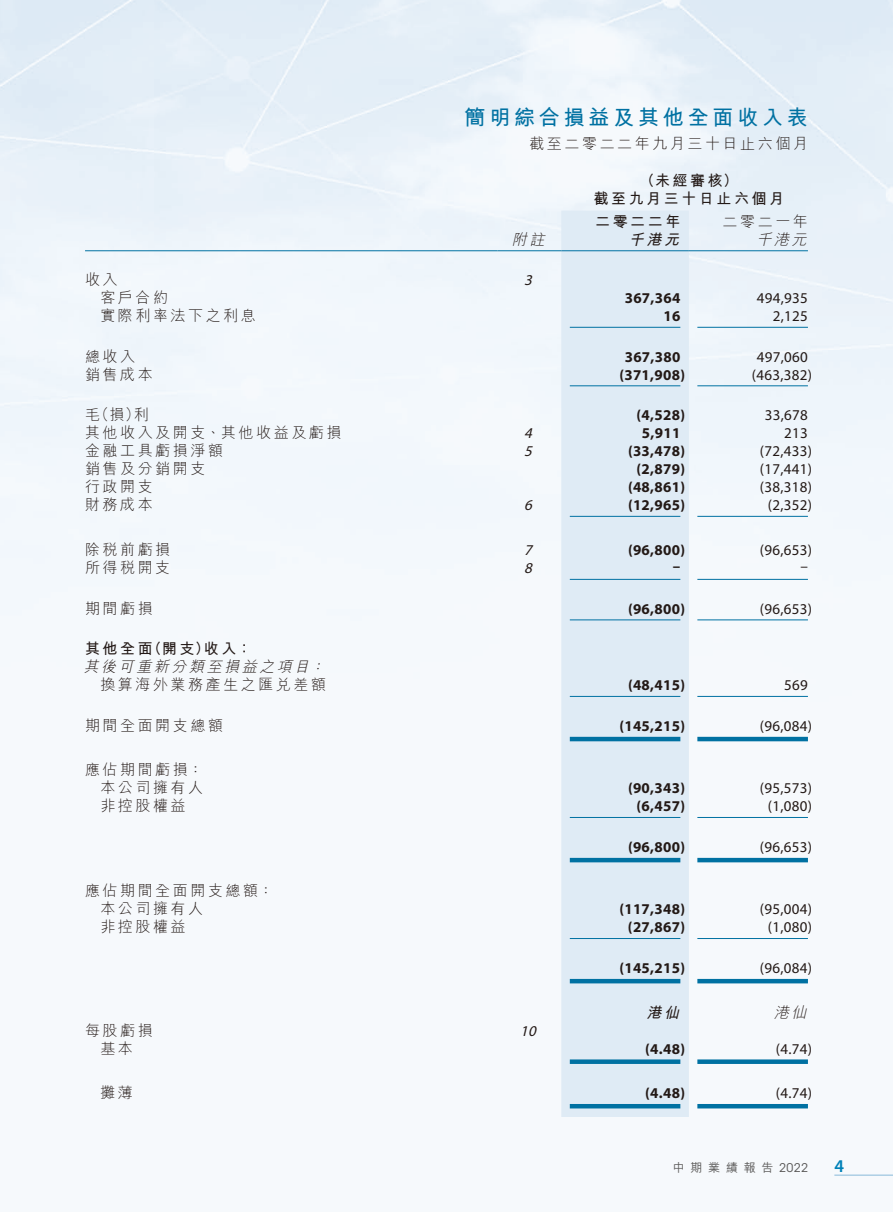
<style>
.page{position:relative;width:893px;height:1212px;background:#fff}
.page>*{position:absolute;margin:0;border:0;box-sizing:border-box;transform-origin:0 0}
.t1{font:700 21px "M Hei HK";letter-spacing:.18em;color:#0071a2}
.t2{font:600 18px "Myriad Pro";color:#0081b8}
.t3{font:300 15px "M Hei HK";letter-spacing:.17em;color:#231916}
.t4{font:700 15px "Myriad Pro";letter-spacing:.02em;color:#231916}
.t5{font:15px "Myriad Pro";letter-spacing:.02em;color:#231916}
.t6{font:700 15px/18px "M Hei HK";letter-spacing:.17em;color:#231916;text-align:center}
.t7{font:italic 300 15px "M Hei HK";color:#231916}
.t8{font:italic 15px "Myriad Pro";color:#231916}
.t9{font:italic 700 15px "M Hei HK";color:#231916}
.t10{font:500 12px "M Hei HK";letter-spacing:.48em;color:#595857}
.t11{font:12px "ITC Avant Garde Std";color:#595857}
</style>
<div class="page">
<hr style="left:834px;top:1175px;width:59px;height:1px;background:#87b9d9">
<div style="left:561px;top:211px;width:128px;height:906px;background:#dfebf5"></div>
<hr style="left:85px;top:250px;width:412px;height:1px;background:#0071a2">
<hr style="left:497px;top:250px;width:64px;height:1px;background:#0071a2">
<hr style="left:561px;top:250px;width:128px;height:1px;background:#0071a2">
<hr style="left:689px;top:250px;width:119px;height:1px;background:#0071a2">
<hr style="left:570px;top:327px;width:110px;height:1px;background:#0071a2">
<hr style="left:697px;top:327px;width:111px;height:1px;background:#0071a2">
<hr style="left:570px;top:385px;width:110px;height:1px;background:#0071a2">
<hr style="left:697px;top:385px;width:111px;height:1px;background:#0071a2">
<hr style="left:570px;top:516px;width:110px;height:1px;background:#0071a2">
<hr style="left:697px;top:516px;width:111px;height:1px;background:#0071a2">
<hr style="left:570px;top:579px;width:110px;height:1px;background:#0071a2">
<hr style="left:697px;top:579px;width:111px;height:1px;background:#0071a2">
<hr style="left:570px;top:619px;width:110px;height:1px;background:#0071a2">
<hr style="left:697px;top:619px;width:111px;height:1px;background:#0071a2">
<hr style="left:570px;top:696px;width:110px;height:1px;background:#0071a2">
<hr style="left:697px;top:696px;width:111px;height:1px;background:#0071a2">
<hr style="left:570px;top:737px;width:110px;height:4px;background:#0071a2">
<hr style="left:697px;top:737px;width:111px;height:4px;background:#0071a2">
<hr style="left:570px;top:817px;width:110px;height:1px;background:#0071a2">
<hr style="left:697px;top:817px;width:111px;height:1px;background:#0071a2">
<hr style="left:570px;top:858px;width:110px;height:4px;background:#0071a2">
<hr style="left:697px;top:858px;width:111px;height:4px;background:#0071a2">
<hr style="left:570px;top:938px;width:110px;height:1px;background:#0071a2">
<hr style="left:697px;top:938px;width:111px;height:1px;background:#0071a2">
<hr style="left:570px;top:979px;width:110px;height:4px;background:#0071a2">
<hr style="left:697px;top:979px;width:111px;height:4px;background:#0071a2">
<div style="left:570px;top:1059px;width:110px;height:5px;background:#0071a2"></div>
<div style="left:697px;top:1059px;width:111px;height:5px;background:#0071a2"></div>
<hr style="left:570px;top:1104px;width:110px;height:4px;background:#0071a2">
<hr style="left:697px;top:1104px;width:111px;height:4px;background:#0071a2">
<h1 class="t1" style="left:464px;top:102px;width:345px">簡明綜合損益及其他全面收入表</h1>
<p class="t3" style="left:529px;top:136px;width:280px">截至二零二二年九月三十日止六個月</p>
<p class="t6" style="left:594px;top:170px;width:192px">（未經審核(<br>截至九月三十日止六個月</p>
<p class="t3" style="left:723px;top:214px;width:87px">二零二一年</p>
<p class="t6" style="left:595px;top:211px;width:87px">二零二二年</p>
<p class="t3" style="left:85px;top:272px;width:34px">收入</p>
<p class="t7" style="left:512px;top:232px;width:38px">附註</p>
<p class="t8" style="left:524px;top:271px;width:13px">3</p>
<p class="t9" style="left:629px;top:228px;width:56px">千港元</p>
<p class="t7" style="left:756px;top:232px;width:55px">千港元</p>
<p class="t3" style="left:100px;top:290px;width:69px">客戶合約</p>
<p class="t4" style="left:625px;top:288px;width:57px">367,364</p>
<p class="t5" style="left:757px;top:289px;width:53px">494,935</p>
<p class="t3" style="left:100px;top:308px;width:157px">實際利率法下之利息</p>
<p class="t4" style="left:663px;top:306px;width:18px">16</p>
<p class="t5" style="left:773px;top:307px;width:37px">2,125</p>
<p class="t3" style="left:85px;top:349px;width:52px">總收入</p>
<p class="t4" style="left:625px;top:347px;width:57px">367,380</p>
<p class="t5" style="left:757px;top:347px;width:53px">497,060</p>
<p class="t3" style="left:85px;top:367px;width:69px">銷售成本</p>
<p class="t4" style="left:619px;top:365px;width:67px">)371,908(</p>
<p class="t5" style="left:752px;top:365px;width:62px">)463,382(</p>
<p class="t3" style="left:94px;top:407px;width:47px">（損）</p>
<p class="t3" style="left:134px;top:407px;width:16px">利</p>
<p class="t3" style="left:85px;top:407px;width:16px">毛</p>
<p class="t4" style="left:637px;top:405px;width:50px">)4,528(</p>
<p class="t5" style="left:765px;top:406px;width:45px">33,678</p>
<p class="t3" style="left:85px;top:425px;width:258px">其他收入及開支、其他收益及虧損</p>
<p class="t8" style="left:524px;top:424px;width:13px">4</p>
<p class="t4" style="left:642px;top:423px;width:40px">5,911</p>
<p class="t5" style="left:784px;top:424px;width:25px">213</p>
<p class="t3" style="left:85px;top:443px;width:139px">金融工具虧損淨額</p>
<p class="t8" style="left:524px;top:442px;width:13px">5</p>
<p class="t4" style="left:628px;top:441px;width:59px">)33,478(</p>
<p class="t5" style="left:760px;top:442px;width:54px">)72,433(</p>
<p class="t3" style="left:85px;top:461px;width:122px">銷售及分銷開支</p>
<p class="t4" style="left:637px;top:459px;width:50px">)2,879(</p>
<p class="t5" style="left:760px;top:460px;width:54px">)17,441(</p>
<p class="t3" style="left:85px;top:479px;width:69px">行政開支</p>
<p class="t4" style="left:628px;top:477px;width:59px">)48,861(</p>
<p class="t5" style="left:760px;top:478px;width:54px">)38,318(</p>
<p class="t3" style="left:85px;top:497px;width:69px">財務成本</p>
<p class="t8" style="left:524px;top:496px;width:13px">6</p>
<p class="t4" style="left:628px;top:495px;width:59px">)12,965(</p>
<p class="t5" style="left:768px;top:496px;width:46px">)2,352(</p>
<p class="t3" style="left:85px;top:542px;width:87px">除稅前虧損</p>
<p class="t8" style="left:524px;top:541px;width:13px">7</p>
<p class="t4" style="left:628px;top:540px;width:59px">)96,800(</p>
<p class="t5" style="left:760px;top:541px;width:54px">)96,653(</p>
<p class="t3" style="left:85px;top:560px;width:87px">所得稅開支</p>
<p class="t8" style="left:524px;top:559px;width:13px">8</p>
<p class="t4" style="left:673px;top:556px;width:9px">–</p>
<p class="t5" style="left:800px;top:557px;width:9px">–</p>
<p class="t3" style="left:85px;top:601px;width:69px">期間虧損</p>
<p class="t4" style="left:628px;top:599px;width:59px">)96,800(</p>
<p class="t5" style="left:760px;top:599px;width:54px">)96,653(</p>
<p class="t6" style="left:85px;top:638px;width:69px">其他全面</p>
<p class="t6" style="left:147px;top:638px;width:65px">（開支）</p>
<p class="t6" style="left:204px;top:638px;width:49px">收入：</p>
<p class="t7" style="left:84px;top:659px;width:231px">其後可重新分類至損益之項目</p>
<p class="t7" style="left:310px;top:659px;width:20px">：</p>
<p class="t3" style="left:100px;top:677px;width:227px">換算海外業務產生之匯兌差額</p>
<p class="t4" style="left:628px;top:675px;width:59px">)48,415(</p>
<p class="t5" style="left:784px;top:676px;width:25px">569</p>
<p class="t3" style="left:85px;top:718px;width:139px">期間全面開支總額</p>
<p class="t3" style="left:85px;top:762px;width:120px">應佔期間虧損：</p>
<p class="t4" style="left:619px;top:716px;width:67px">)145,215(</p>
<p class="t5" style="left:760px;top:717px;width:54px">)96,084(</p>
<p class="t3" style="left:100px;top:780px;width:104px">本公司擁有人</p>
<p class="t4" style="left:628px;top:778px;width:59px">)90,343(</p>
<p class="t5" style="left:760px;top:779px;width:54px">)95,573(</p>
<p class="t3" style="left:100px;top:798px;width:87px">非控股權益</p>
<p class="t4" style="left:637px;top:796px;width:50px">)6,457(</p>
<p class="t5" style="left:768px;top:797px;width:46px">)1,080(</p>
<p class="t4" style="left:628px;top:837px;width:59px">)96,800(</p>
<p class="t5" style="left:760px;top:838px;width:54px">)96,653(</p>
<p class="t3" style="left:85px;top:883px;width:190px">應佔期間全面開支總額：</p>
<p class="t3" style="left:100px;top:901px;width:104px">本公司擁有人</p>
<p class="t4" style="left:619px;top:899px;width:67px">)117,348(</p>
<p class="t5" style="left:760px;top:900px;width:54px">)95,004(</p>
<p class="t3" style="left:100px;top:919px;width:87px">非控股權益</p>
<p class="t4" style="left:628px;top:917px;width:59px">)27,867(</p>
<p class="t5" style="left:768px;top:918px;width:46px">)1,080(</p>
<p class="t4" style="left:619px;top:958px;width:67px">)145,215(</p>
<p class="t5" style="left:760px;top:959px;width:54px">)96,084(</p>
<p class="t9" style="left:646px;top:1001px;width:38px">港仙</p>
<p class="t7" style="left:774px;top:1004px;width:38px">港仙</p>
<p class="t3" style="left:85px;top:1022px;width:69px">每股虧損</p>
<p class="t8" style="left:520px;top:1021px;width:21px">10</p>
<p class="t3" style="left:100px;top:1040px;width:34px">基本</p>
<p class="t4" style="left:645px;top:1039px;width:41px">)4.48(</p>
<p class="t5" style="left:776px;top:1039px;width:38px">)4.74(</p>
<p class="t3" style="left:100px;top:1085px;width:34px">攤薄</p>
<p class="t4" style="left:645px;top:1083px;width:41px">)4.48(</p>
<p class="t5" style="left:776px;top:1084px;width:38px">)4.74(</p>
<p class="t10" style="left:673px;top:1158px;width:102px">中期業績報告</p>
<p class="t11" style="left:779px;top:1160px;width:30px">2022</p>
<p class="t2" style="left:834px;top:1154px;width:11px">4</p>
</div>
